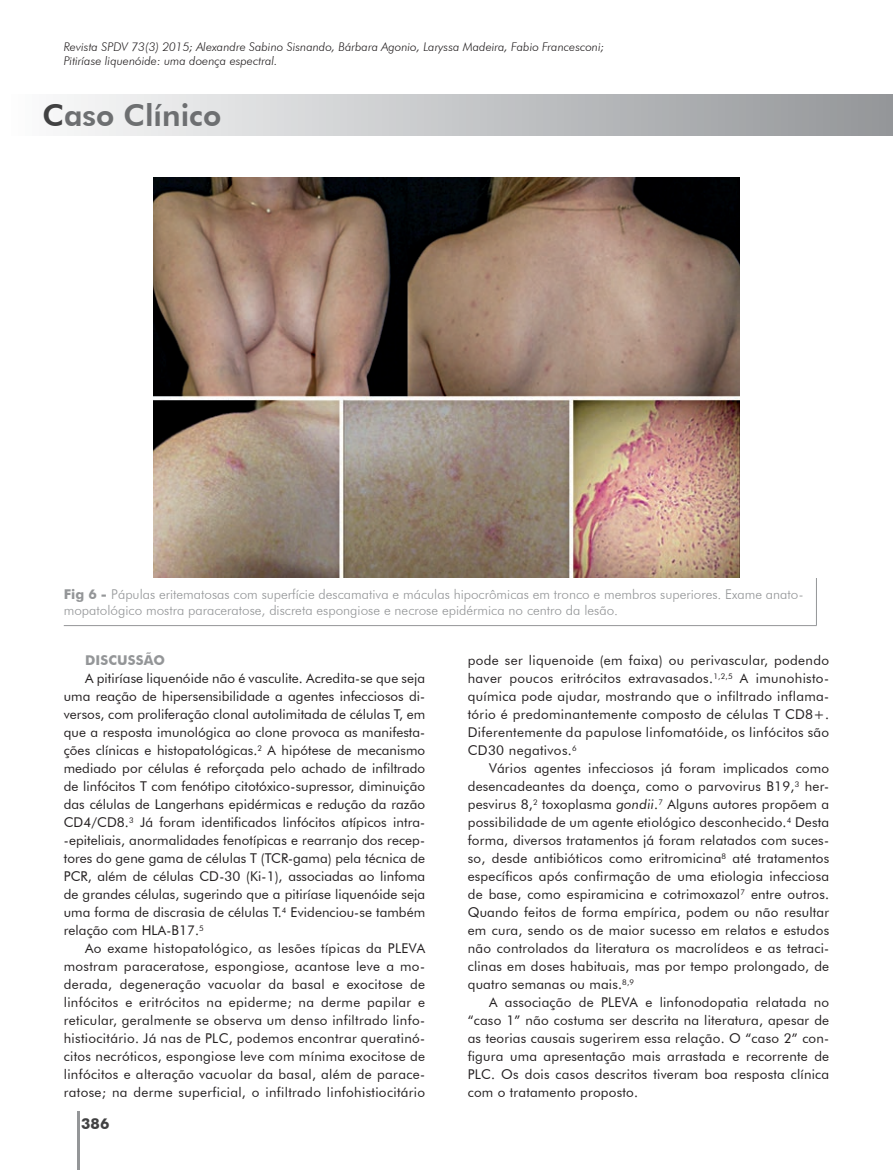
<style>
.page{position:relative;width:893px;height:1170px;background:#fff}
.page>*{position:absolute;margin:0;border:0;box-sizing:border-box;transform-origin:0 0}
.t1{font:800 30px "Futura BT";color:#6d6f71}
.t2{font:700 15px "Futura BT";color:#414142}
.t3{font:13.5px/18px "Futura BT";letter-spacing:.015em;color:#231f20;text-align:justify}
.t4{font:300 13.5px/16.2px "Futura BT";color:#949698}
.t5{font:700 13.5px "Futura BT";letter-spacing:.01em;color:#949698}
.t6{font:italic 300 12px/14.4px "Futura BT";color:#231f20}
.s1{color:#414142}
.s2{font-weight:700}
.s3{font-style:italic}
</style>
<div class="page">
<div style="left:0;top:94px;width:893px;height:41px;background:linear-gradient(to right,#fdfdfd,#939598)"></div>
<hr style="left:77px;top:1111px;width:3px;height:58px;background:#949698">
<hr style="left:816px;top:578px;width:1px;height:47px;background:#949698">
<hr style="left:64px;top:625px;width:753px;height:1px;background:#949698">
<img style="left:154px;top:178px;width:586px;height:400px">
<p class="t6" style="left:64px;top:39px;width:542px">Revista SPDV 73(3) 2015; Alexandre Sabino Sisnando, Bárbara Agonio, Laryssa Madeira, Fabio Francesconi;<br>Pitiríase liquenóide: uma doença espectral.</p>
<h1 class="t1" style="left:43px;top:97px;width:180px"><span class="s1">C</span>aso Clínico</h1>
<p class="t4" style="left:64px;top:585px;width:741px"><span class="s2">Fig 6 -</span> Pápulas eritematosas com superfície descamativa e máculas hipocrômicas em tronco e membros superiores. Exame anato&shy;mopatológico mostra paraceratose, discreta espongiose e necrose epidérmica no centro da lesão.</p>
<p class="t5" style="left:85px;top:652px;width:82px">DISCUSSÃO</p>
<p class="t3" style="left:64px;top:669px;width:363px;text-indent:21px">A pitiríase liquenóide não é vasculite. Acredita-se que seja uma reação de hipersensibilidade a agentes infecciosos di&shy;versos, com proliferação clonal autolimitada de células T, em que a resposta imunológica ao clone provoca as manifesta&shy;ções clínicas e histopatológicas.<sup>2</sup> A hipótese de mecanismo mediado por células é reforçada pelo achado de infiltrado de linfócitos T com fenótipo citotóxico-supressor, diminuição das células de Langerhans epidérmicas e redução da razão CD4/CD8.<sup>3</sup> Já foram identificados linfócitos atípicos intra--epiteliais, anormalidades fenotípicas e rearranjo dos recep&shy;tores do gene gama de células T (TCR-gama) pela técnica de PCR, além de células CD-30 (Ki-1), associadas ao linfoma de grandes células, sugerindo que a pitiríase liquenóide seja uma forma de discrasia de células T.<sup>4</sup> Evidenciou-se também relação com HLA-B17.<sup>5</sup></p>
<p class="t3" style="left:64px;top:939px;width:363px;text-indent:21px">Ao exame histopatológico, as lesões típicas da PLEVA mostram paraceratose, espongiose, acantose leve a mo&shy;derada, degeneração vacuolar da basal e exocitose de linfócitos e eritrócitos na epiderme; na derme papilar e reticular, geralmente se observa um denso infiltrado linfo&shy;histiocitário. Já nas de PLC, podemos encontrar queratinó&shy;citos necróticos, espongiose leve com mínima exocitose de linfócitos e alteração vacuolar da basal, além de parace&shy;ratose; na derme superficial, o infiltrado linfohistiocitário</p>
<p class="t2" style="left:81px;top:1114px;width:30px">386</p>
<p class="t3" style="left:468px;top:651px;width:363px">pode ser liquenoide (em faixa) ou perivascular, podendo haver poucos eritrócitos extravasados.<sup>1,2,5</sup> A imunohisto&shy;química pode ajudar, mostrando que o infiltrado inflama&shy;tório é predominantemente composto de células T CD8+.<br>Diferentemente da papulose linfomatóide, os linfócitos são CD30 negativos.<sup>6</sup></p>
<p class="t3" style="left:468px;top:759px;width:363px;text-indent:21px">Vários agentes infecciosos já foram implicados como desencadeantes da doença, como o parvovirus B19,<sup>3</sup> her&shy;pesvirus 8,<sup>2</sup> toxoplasma <span class="s3">gondii</span>.<sup>7</sup> Alguns autores propõem a possibilidade de um agente etiológico desconhecido.<sup>4</sup> Desta forma, diversos tratamentos já foram relatados com suces&shy;so, desde antibióticos como eritromicina<sup>8</sup> até tratamentos específicos após confirmação de uma etiologia infecciosa de base, como espiramicina e cotrimoxazol<sup>7</sup> entre outros.<br>Quando feitos de forma empírica, podem ou não resultar em cura, sendo os de maior sucesso em relatos e estudos não controlados da literatura os macrolídeos e as tetraci&shy;clinas em doses habituais, mas por tempo prolongado, de quatro semanas ou mais.<sup>8,9</sup></p>
<p class="t3" style="left:468px;top:993px;width:363px;text-indent:21px">A associação de PLEVA e linfonodopatia relatada no “caso 1” não costuma ser descrita na literatura, apesar de as teorias causais sugerirem essa relação. O “caso 2” con&shy;figura uma apresentação mais arrastada e recorrente de PLC. Os dois casos descritos tiveram boa resposta clínica com o tratamento proposto.</p>
</div>
